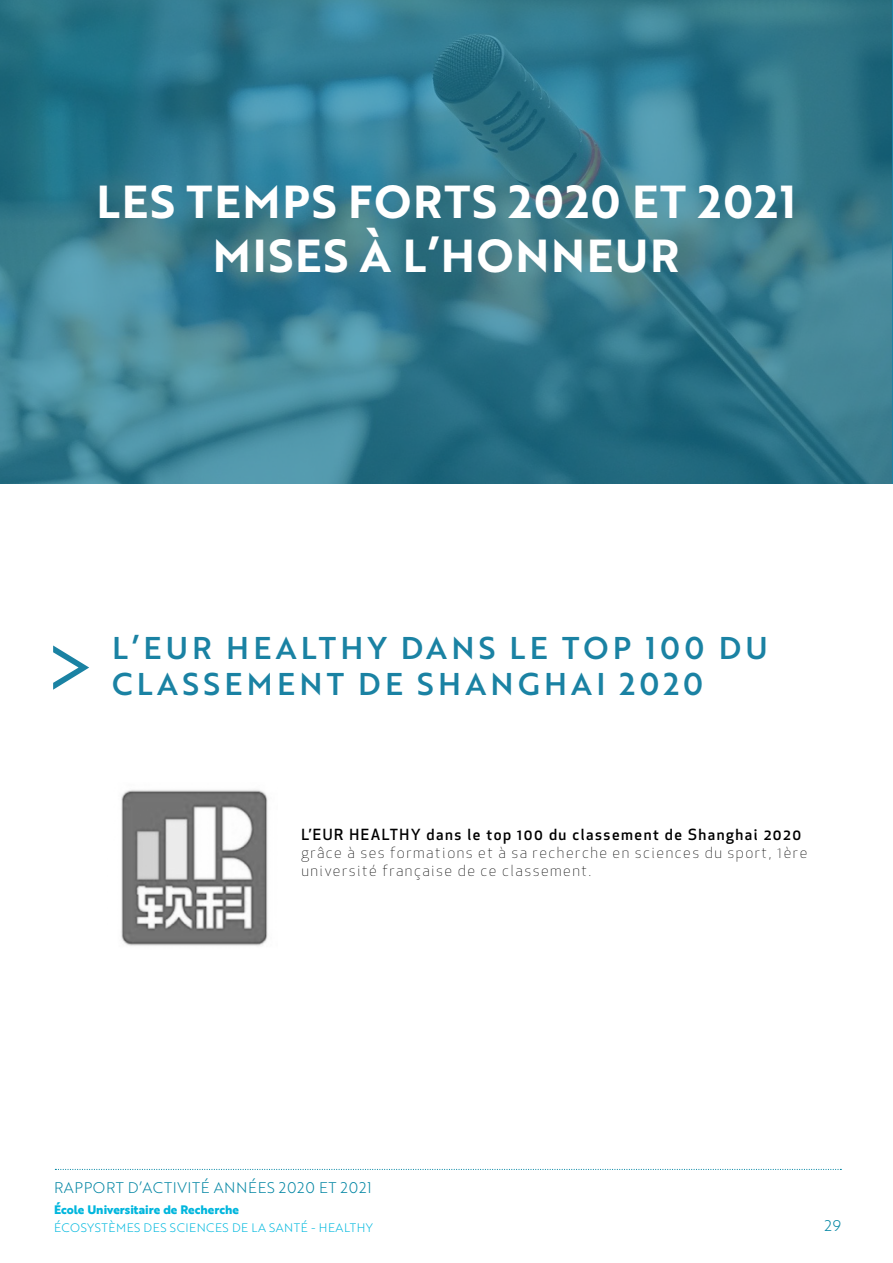
<style>
.page{position:relative;width:893px;height:1263px;background:#fff}
.page>*{position:absolute;margin:0;border:0;box-sizing:border-box;transform-origin:0 0}
.t1{font:85.8px "Brother 1816 Book";color:#1a82a3}
.titre{font:45px "Brother 1816 Bold";letter-spacing:.04em;color:#fff}
.sous-titre{font:30.6px/36.8px "Brother 1816 Medium";letter-spacing:.14em;color:#1a82a3}
.sous-titre-2{font:300 15px/18px "Apex New";letter-spacing:.1em;color:#000001}
.t2{font:15px "Brother 1816 Light";letter-spacing:.04em;color:#0085a3}
.t3{font:12px "Brother 1816 Light";letter-spacing:.04em;color:#00b8de}
.t4{font:700 12px "Brother 1816 Extra";color:#00b6dd}
.s1{font-weight:500}
</style>
<div class="page">
<svg style="left:55px;top:1169px;width:786px;height:1px"></svg>
<img style="left:0;top:0;width:891px;height:484px">
<img style="left:121px;top:790px;width:147px;height:156px">
<p class="titre" style="left:96px;top:168px;width:701px">LES TEMPS FORTS 2020 ET 2021</p>
<p class="titre" style="left:213px;top:222px;width:468px">MISES À L’HONNEUR</p>
<p class="t1" style="left:45px;top:604px;width:51px">&gt;</p>
<p class="sous-titre" style="left:112px;top:628px;width:657px">L’EUR HEALTHY DANS LE TOP 100 DU<br>CLASSEMENT DE SHANGHAI 2020</p>
<p class="sous-titre-2" style="left:301px;top:826px;width:507px"><span class="s1">L’EUR HEALTHY dans le top 100 du classement de Shanghai 2020 </span>grâce à ses formations et à sa recherche en sciences du sport, 1ère université française de ce classement.</p>
<p class="t2" style="left:54px;top:1176px;width:319px">RAPPORT D’ACTIVITÉ ANNÉES 2020 ET 2021</p>
<p class="t4" style="left:54px;top:1201px;width:186px">École Universitaire de Recherche</p>
<p class="t3" style="left:54px;top:1219px;width:321px">ÉCOSYSTÈMES DES SCIENCES DE LA SANTÉ - HEALTHY</p>
<p class="t2" style="left:824px;top:1214px;width:18px">29</p>
</div>
